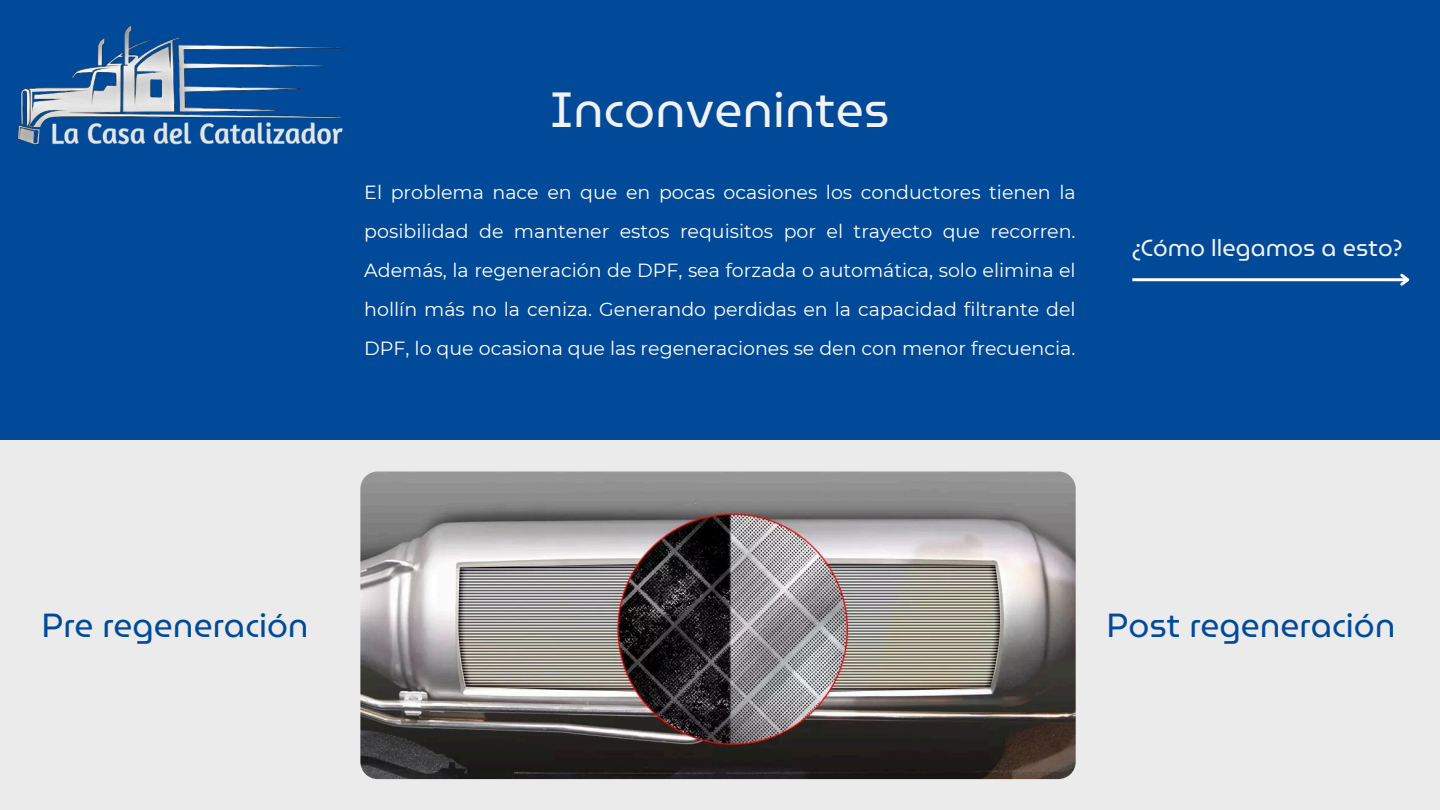
<style>
.page{position:relative;width:1440px;height:810px;background:#004a99}
.page>*{position:absolute;margin:0;border:0;box-sizing:border-box;transform-origin:0 0}
.t1{font:49.4px "Museo Moderno";color:#f2f2f2}
.t2{font:33.4px "Museo Moderno";color:#004a99}
.t3{font:23.4px "Museo Moderno";color:#f2f2f2}
.t4{font:19px/39px "Montserrat";color:#fff;text-align:justify}
</style>
<div class="page">
<div style="left:0;top:441px;width:1440px;height:369px;background:#ebebeb"></div>
<img style="left:17px;top:25px;width:328px;height:120px">
<img style="left:360px;top:471px;width:715px;height:308px;border-radius:17px">
<hr style="left:1132px;top:278px;width:276px;height:3px;background:#fff">
<svg style="left:1398px;top:273px;width:12px;height:13px"></svg>
<p class="t1" style="left:550px;top:70px;width:341px">Inconvenintes</p>
<h1 class="t4" style="left:364px;top:173px;width:713px">El problema nace en que en pocas ocasiones los conductores tienen la posibilidad de mantener estos requisitos por el trayecto que recorren.<br>Además, la regeneración de DPF, sea forzada o automática, solo elimina el hollín más no la ceniza. Generando perdidas en la capacidad filtrante del DPF, lo que ocasiona que las regeneraciones se den con menor frecuencia.</h1>
<h2 class="t3" style="left:1132px;top:229px;width:272px">¿Cómo llegamos a esto?</h2>
<h3 class="t2" style="left:42px;top:598px;width:268px">Pre regeneración</h3>
<p class="t2" style="left:1107px;top:598px;width:290px">Post regeneración</p>
</div>
